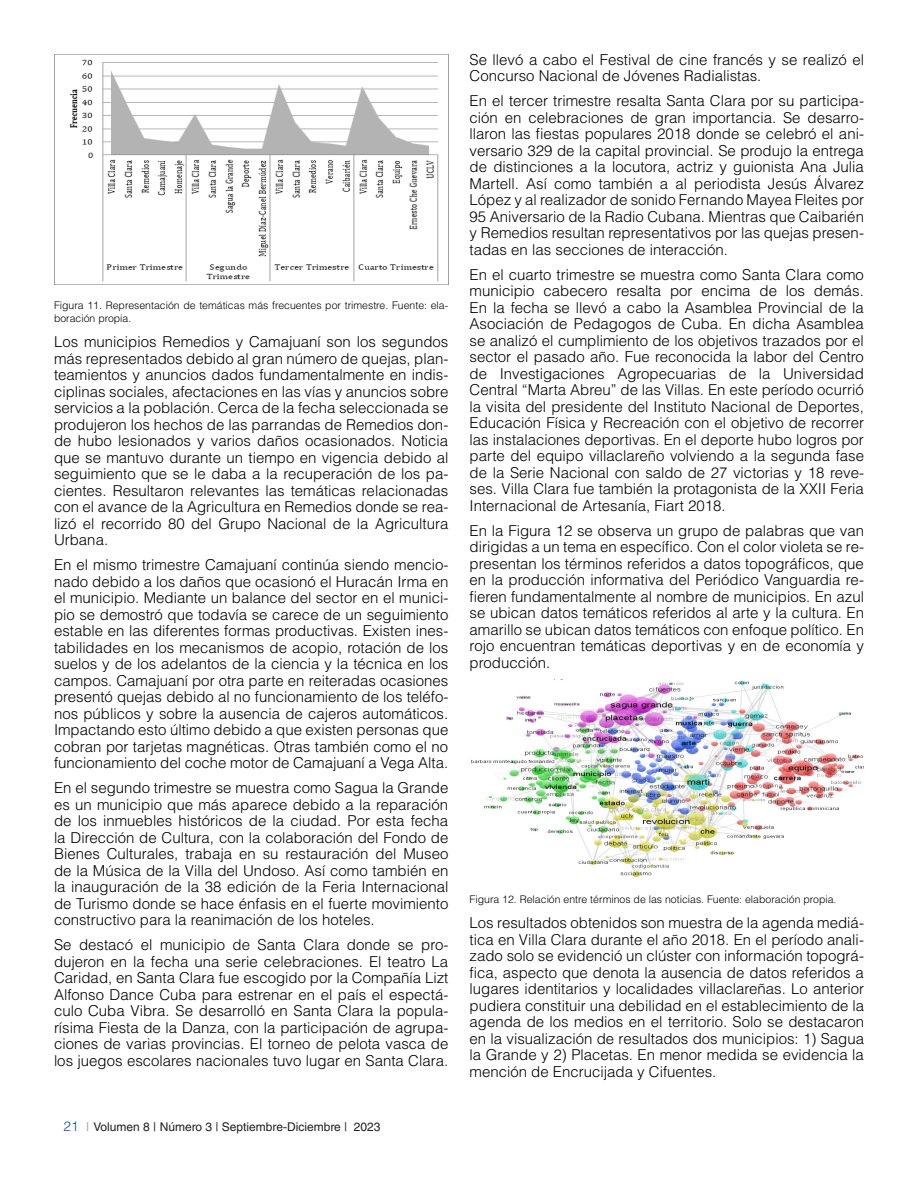
<style>
.page{position:relative;width:918px;height:1188px;background:#fff}
.page>*{position:absolute;margin:0;border:0;box-sizing:border-box;transform-origin:0 0}
.TEXTO{font:300 15px/16.5px "Helvetica LT Std";color:#000;text-align:justify}
.t1{font:12px "Helvetica LT Std";color:#231f20}
.pie_de_foto{font:300 10.5px/13.5px "Helvetica LT Std";color:#000}
.s1{font-weight:300;font-size:13.5px;color:#0d4da1}
.s2{color:#999b9e}
</style>
<div class="page">
<img style="left:54px;top:54px;width:394px;height:231px">
<img style="left:471px;top:679px;width:393px;height:198px">
<p class="pie_de_foto" style="left:54px;top:298px;width:396px">Figura 11. Representación de temáticas más frecuentes por trimestre. Fuente: ela&shy;boración propia.</p>
<p class="TEXTO" style="left:54px;top:334px;width:396px">Los municipios Remedios y Camajuaní son los segundos más representados debido al gran número de quejas, plan&shy;teamientos y anuncios dados fundamentalmente en indis&shy;ciplinas sociales, afectaciones en las vías y anuncios sobre servicios a la población. Cerca de la fecha seleccionada se produjeron los hechos de las parrandas de Remedios don&shy;de hubo lesionados y varios daños ocasionados. Noticia que se mantuvo durante un tiempo en vigencia debido al seguimiento que se le daba a la recuperación de los pa&shy;cientes. Resultaron relevantes las temáticas relacionadas con el avance de la Agricultura en Remedios donde se rea&shy;lizó el recorrido 80 del Grupo Nacional de la Agricultura Urbana.</p>
<p class="TEXTO" style="left:54px;top:557px;width:396px">En el mismo trimestre Camajuaní continúa siendo mencio&shy;nado debido a los daños que ocasionó el Huracán Irma en el municipio. Mediante un balance del sector en el munici&shy;pio se demostró que todavía se carece de un seguimiento estable en las diferentes formas productivas. Existen ines&shy;tabilidades en los mecanismos de acopio, rotación de los suelos y de los adelantos de la ciencia y la técnica en los campos. Camajuaní por otra parte en reiteradas ocasiones presentó quejas debido al no funcionamiento de los teléfo&shy;nos públicos y sobre la ausencia de cajeros automáticos.<br>Impactando esto último debido a que existen personas que cobran por tarjetas magnéticas. Otras también como el no funcionamiento del coche motor de Camajuaní a Vega Alta.</p>
<p class="TEXTO" style="left:54px;top:780px;width:396px">En el segundo trimestre se muestra como Sagua la Grande es un municipio que más aparece debido a la reparación de los inmuebles históricos de la ciudad. Por esta fecha la Dirección de Cultura, con la colaboración del Fondo de Bienes Culturales, trabaja en su restauración del Museo de la Música de la Villa del Undoso. Así como también en la inauguración de la 38 edición de la Feria Internacional de Turismo donde se hace énfasis en el fuerte movimiento constructivo para la reanimación de los hoteles.</p>
<p class="TEXTO" style="left:54px;top:937px;width:396px">Se destacó el municipio de Santa Clara donde se pro&shy;dujeron en la fecha una serie celebraciones. El teatro La Caridad, en Santa Clara fue escogido por la Compañía Lizt Alfonso Dance Cuba para estrenar en el país el espectá&shy;culo Cuba Vibra. Se desarrolló en Santa Clara la popula&shy;rísima Fiesta de la Danza, con la participación de agrupa&shy;ciones de varias provincias. El torneo de pelota vasca de los juegos escolares nacionales tuvo lugar en Santa Clara.</p>
<p class="t1" style="left:64px;top:1120px;width:319px"><span class="s1">21</span> <span class="s2">|</span> Volumen 8 | Número 3 | Septiembre-Diciembre | 2023</p>
<p class="TEXTO" style="left:470px;top:51px;width:396px">Se llevó a cabo el Festival de cine francés y se realizó el<br>Concurso Nacional de Jóvenes Radialistas.</p>
<p class="TEXTO" style="left:470px;top:93px;width:396px">En el tercer trimestre resalta Santa Clara por su participa&shy;ción en celebraciones de gran importancia. Se desarro&shy;llaron las fiestas populares 2018 donde se celebró el ani&shy;versario 329 de la capital provincial. Se produjo la entrega de distinciones a la locutora, actriz y guionista Ana Julia Martell. Así como también a al periodista Jesús Álvarez López y al realizador de sonido Fernando Mayea Fleites por 95 Aniversario de la Radio Cubana. Mientras que Caibarién y Remedios resultan representativos por las quejas presen&shy;tadas en las secciones de interacción.</p>
<p class="TEXTO" style="left:470px;top:266px;width:396px">En el cuarto trimestre se muestra como Santa Clara como municipio cabecero resalta por encima de los demás.<br>En la fecha se llevó a cabo la Asamblea Provincial de la Asociación de Pedagogos de Cuba. En dicha Asamblea se analizó el cumplimiento de los objetivos trazados por el sector el pasado año. Fue reconocida la labor del Centro de Investigaciones Agropecuarias de la Universidad Central “Marta Abreu” de las Villas. En este período ocurrió la visita del presidente del Instituto Nacional de Deportes, Educación Física y Recreación con el objetivo de recorrer las instalaciones deportivas. En el deporte hubo logros por parte del equipo villaclareño volviendo a la segunda fase de la Serie Nacional con saldo de 27 victorias y 18 reve&shy;ses. Villa Clara fue también la protagonista de la XXII Feria Internacional de Artesanía, Fiart 2018.</p>
<p class="TEXTO" style="left:470px;top:522px;width:396px">En la Figura 12 se observa un grupo de palabras que van dirigidas a un tema en específico. Con el color violeta se re&shy;presentan los términos referidos a datos topográficos, que en la producción informativa del Periódico Vanguardia re&shy;fieren fundamentalmente al nombre de municipios. En azul se ubican datos temáticos referidos al arte y la cultura. En amarillo se ubican datos temáticos con enfoque político. En rojo encuentran temáticas deportivas y en de economía y producción.</p>
<p class="pie_de_foto" style="left:470px;top:892px;width:368px">Figura 12. Relación entre términos de las noticias. Fuente: elaboración propia.</p>
<p class="TEXTO" style="left:470px;top:914px;width:396px">Los resultados obtenidos son muestra de la agenda mediá&shy;tica en Villa Clara durante el año 2018. En el período anali&shy;zado solo se evidenció un clúster con información topográ&shy;fica, aspecto que denota la ausencia de datos referidos a lugares identitarios y localidades villaclareñas. Lo anterior pudiera constituir una debilidad en el establecimiento de la agenda de los medios en el territorio. Solo se destacaron en la visualización de resultados dos municipios: 1) Sagua la Grande y 2) Placetas. En menor medida se evidencia la mención de Encrucijada y Cifuentes.</p>
</div>
